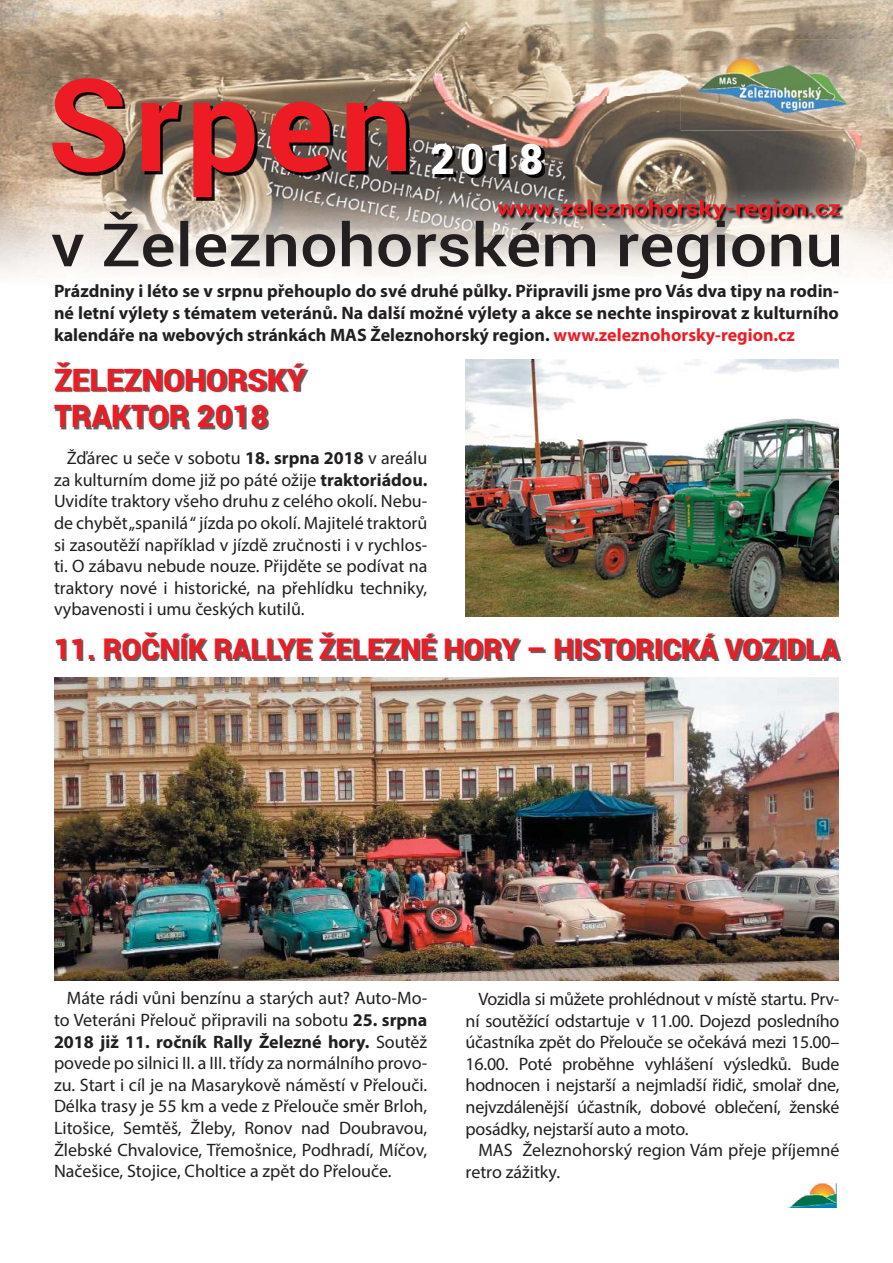
<style>
.page{position:relative;width:893px;height:1263px;background:#fff}
.page>*{position:absolute;margin:0;border:0;box-sizing:border-box;transform-origin:0 0}
.t1{font:700 128.7px "Roboto";letter-spacing:.05em;color:#ed1c24}
.t2{font:900 42.15px "Roboto";color:#fff}
.t3{font:900 30.75px/36.9px "Roboto";color:#ed1c24}
.t4{font:900 28.5px "Roboto";color:#ed1c24}
.t5{font:18px/21.6px "Myriad Pro";color:#231f20;text-align:justify}
.t6{font:700 18px/21.6px "Myriad Pro";color:#231f20;text-align:justify}
.s1{color:#ed1c24}
.s2{font-weight:700}
</style>
<div class="page">
<img style="left:0;top:0;width:683px;height:97px">
<img style="left:683px;top:0;width:210px;height:47px">
<img style="left:842px;top:47px;width:51px;height:229px">
<img style="left:0;top:97px;width:103px;height:183px">
<img style="left:368px;top:97px;width:474px;height:178px">
<img style="left:103px;top:200px;width:265px;height:12px">
<img style="left:681px;top:39px;width:182px;height:92px">
<img style="left:696px;top:52px;width:154px;height:72px">
<img style="left:788px;top:1183px;width:48px;height:24px">
<img style="left:56px;top:364px;width:252px;height:65px">
<img style="left:57px;top:634px;width:784px;height:27px">
<img style="left:55px;top:81px;width:354px;height:119px">
<img style="left:497px;top:199px;width:343px;height:21px">
<img style="left:435px;top:146px;width:110px;height:31px">
<svg style="left:52px;top:212px;width:787px;height:67px"></svg>
<img style="left:466px;top:359px;width:373px;height:258px">
<img style="left:54px;top:678px;width:785px;height:302px">
<h1 class="t1" style="left:47px;top:36px;width:367px">Srpen</h1>
<h2 class="t2" style="left:431px;top:130px;width:114px">2018</h2>
<p class="t6" style="left:54px;top:282px;width:786px">Prázdniny i léto se v srpnu přehouplo do své druhé půlky. Připravili jsme pro Vás dva tipy na rodin&shy;né letní výlety s tématem veteránů. Na další možné výlety a akce se nechte inspirovat z kulturního kalendáře na webových stránkách MAS Železnohorský region. <span class="s1">www.zeleznohorsky-region.cz</span></p>
<h3 class="t3" style="left:54px;top:360px;width:254px">ŽELEZNOHORSKÝ<br>TRAKTOR 2018</h3>
<p class="t5" style="left:54px;top:449px;width:375px;text-indent:13px">Žďárec u seče v sobotu <span class="s2">18. srpna 2018</span> v areálu za kulturním dome již po páté ožije <span class="s2">traktoriádou.<br></span>Uvidíte traktory všeho druhu z celého okolí. Nebu&shy;de chybět „spanilá “ jízda po okolí. Majitelé traktorů si zasoutěží například v jízdě zručnosti i v rychlos&shy;ti. O zábavu nebude nouze. Přijděte se podívat na traktory nové i historické, na přehlídku techniky, vybavenosti i umu českých kutilů.</p>
<h3 class="t4" style="left:54px;top:629px;width:786px">11. ROČNÍK RALLYE ŽELEZNÉ HORY – HISTORICKÁ VOZIDLA</h3>
<p class="t5" style="left:54px;top:989px;width:375px;text-indent:13px">Máte rádi vůni benzínu a starých aut? Auto-Mo&shy;to Veteráni Přelouč připravili na sobotu <span class="s2">25. srpna 2018 již 11. ročník Rally Železné hory.</span> Soutěž povede po silnici II. a III. třídy za normálního provo&shy;zu. Start i cíl je na Masarykově náměstí v Přelouči.<br>Délka trasy je 55 km a vede z Přelouče směr Brloh, Litošice, Semtěš, Žleby, Ronov nad Doubravou, Žlebské Chvalovice, Třemošnice, Podhradí, Míčov, Načešice, Stojice, Choltice a zpět do Přelouče.</p>
<p class="t5" style="left:466px;top:990px;width:375px;text-indent:13px">Vozidla si můžete prohlédnout v místě startu. Prv&shy;ní soutěžící odstartuje v 11.00. Dojezd posledního účastníka zpět do Přelouče se očekává mezi 15.00– 16.00. Poté proběhne vyhlášení výsledků. Bude hodnocen i nejstarší a nejmladší řidič, smolař dne, nejvzdálenější účastník, dobové oblečení, ženské posádky, nejstarší auto a moto.</p>
<p class="t5" style="left:466px;top:1141px;width:375px;text-indent:13px">MAS Železnohorský region Vám přeje příjemné retro zážitky.</p>
</div>
